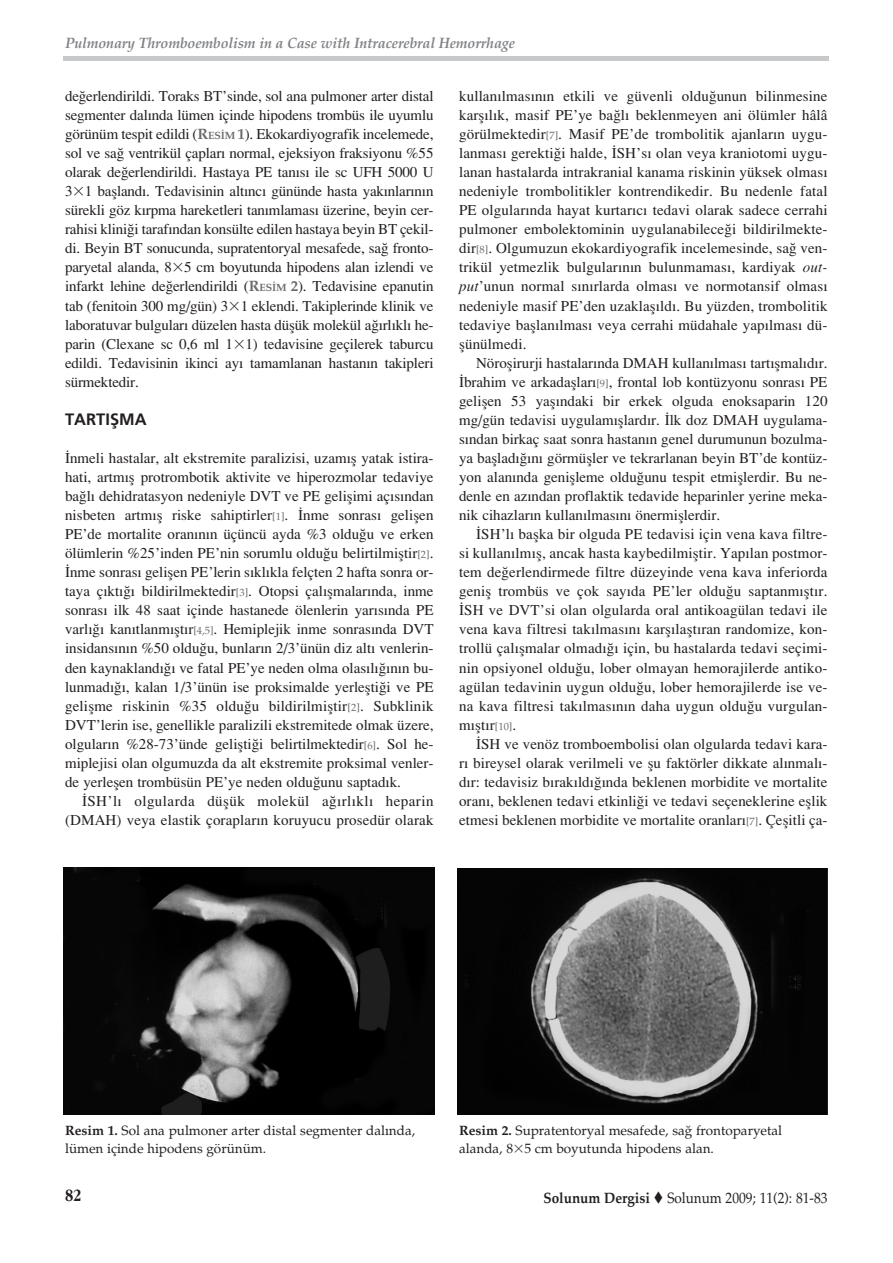
<style>
.page{position:relative;width:893px;height:1263px;background:#fff}
.page>*{position:absolute;margin:0;border:0;box-sizing:border-box;transform-origin:0 0}
.t1{font:18px "Garamond T Bold";color:#231f20;scale:.8 1}
.t2{font:16.5px "Frutiger T Bold";color:#231f20}
.t3{font:15px/19px "Times Turk";letter-spacing:.005em;color:#231f20;text-align:justify}
.t4{font:15px "Palatino Turk BI";letter-spacing:-.01em;color:#808285;scale:.95 1}
.t5{font:15px "Palatino Turk";color:#231f20;scale:.9 1}
.t6{font:13.5px/18px "Palatino Turk";color:#231f20}
.s1{font-family:"Palatino Turk B";color:#6c6d70}
.s2{font-family:"Palatino Turk B";font-size:10.5px;color:#6c6d70}
.s3{font-family:"Mathematical Pi One"}
.s4{font-family:"Palatino Turk";font-size:10.5px;color:#6c6d70}
.s5{font-family:"Times Turk I"}
.s6{font-family:"Palatino Turk B"}
</style>
<div class="page">
<hr style="left:64px;top:56px;width:765px;height:4px;background:#c7c8ca">
<img style="left:64px;top:867px;width:370px;height:247px">
<img style="left:458px;top:869px;width:369px;height:245px">
<p class="t4" style="left:65px;top:37px;width:475px">Pulmonary Thromboembolism in a Case with Intracerebral Hemorrhage</p>
<p class="t3" style="left:65px;top:88px;width:370px">de¤erlendirildi. Toraks BT’sinde, sol ana pulmoner arter distal segmenter dal›nda lümen içinde hipodens trombüs ile uyumlu görünüm tespit edildi (<span class="s1">R</span><span class="s2">ES‹M</span> <span class="s1">1</span>). Ekokardiyografik incelemede, sol ve sa¤ ventrikül çaplar› normal, ejeksiyon fraksiyonu %55 olarak de¤erlendirildi. Hastaya PE tan›s› ile sc UFH 5000 U 3<span class="s3">-</span>1 baflland›. Tedavisinin alt›nc› gününde hasta yak›nlar›n›n sürekli göz k›rpma hareketleri tan›mlamas› üzerine, beyin cer&shy;rahisi klini¤i taraf›ndan konsülte edilen hastaya beyin BT çekil&shy;di. Beyin BT sonucunda, supratentoryal mesafede, sa¤ fronto&shy;paryetal alanda, 8<span class="s3">-</span>5 cm boyutunda hipodens alan izlendi ve infarkt lehine de¤erlendirildi (<span class="s1">R</span><span class="s2">ES‹M</span> <span class="s1">2</span>). Tedavisine epanutin tab (fenitoin 300 mg/gün) 3<span class="s3">-</span>1 eklendi. Takiplerinde klinik ve laboratuvar bulgular› düzelen hasta düflük molekül a¤›rl›kl› he&shy;parin (Clexane sc 0,6 ml 1<span class="s3">-</span>1) tedavisine geçilerek taburcu edildi. Tedavisinin ikinci ay› tamamlanan hastan›n takipleri sürmektedir.</p>
<p class="t2" style="left:65px;top:412px;width:83px">TARTIfiMA</p>
<p class="t3" style="left:65px;top:450px;width:370px">‹nmeli hastalar, alt ekstremite paralizisi, uzam›fl yatak istira&shy;hati, artm›fl protrombotik aktivite ve hiperozmolar tedaviye ba¤l› dehidratasyon nedeniyle DVT ve PE geliflimi aç›s›ndan nisbeten artm›fl riske sahiptirler<span class="s4">[1]</span>. ‹nme sonras› geliflen PE’de mortalite oran›n›n üçüncü ayda %3 oldu¤u ve erken ölümlerin %25’inden PE’nin sorumlu oldu¤u belirtilmifltir<span class="s4">[2]</span>. ‹nme sonras› geliflen PE’lerin s›kl›kla felçten 2 hafta sonra or&shy;taya ç›kt›¤› bildirilmektedir<span class="s4">[3]</span>. Otopsi çal›flmalar›nda, inme sonras› ilk 48 saat içinde hastanede ölenlerin yar›s›nda PE varl›¤› kan›tlanm›flt›r<span class="s4">[4,5]</span>. Hemiplejik inme sonras›nda DVT insidans›n›n %50 oldu¤u, bunlar›n 2/3’ünün diz alt› venlerin&shy;den kaynakland›¤› ve fatal PE’ye neden olma olas›l›¤›n›n bu&shy;lunmad›¤›, kalan 1/3’ünün ise proksimalde yerleflti¤i ve PE geliflme riskinin %35 oldu¤u bildirilmifltir<span class="s4">[2]</span>. Subklinik DVT’lerin ise, genellikle paralizili ekstremitede olmak üzere, olgular›n %28-73’ünde geliflti¤i belirtilmektedir<span class="s4">[6]</span>. Sol he&shy;miplejisi olan olgumuzda da alt ekstremite proksimal venler&shy;de yerleflen trombüsün PE’ye neden oldu¤unu saptad›k.</p>
<p class="t3" style="left:65px;top:793px;width:370px;text-align:right">‹SH’l› olgularda düflük molekül a¤›rl›kl› heparin (DMAH) veya elastik çoraplar›n koruyucu prosedür olarak</p>
<p class="t3" style="left:459px;top:88px;width:370px">kullan›lmas›n›n etkili ve güvenli oldu¤unun bilinmesine karfl›l›k, masif PE’ye ba¤l› beklenmeyen ani ölümler hâlâ görülmektedir<span class="s4">[7]</span>. Masif PE’de trombolitik ajanlar›n uygu&shy;lanmas› gerekti¤i halde, ‹SH’s› olan veya kraniotomi uygu&shy;lanan hastalarda intrakranial kanama riskinin yüksek olmas› nedeniyle trombolitikler kontrendikedir. Bu nedenle fatal PE olgular›nda hayat kurtar›c› tedavi olarak sadece cerrahi pulmoner embolektominin uygulanabilece¤i bildirilmekte&shy;dir<span class="s4">[8]</span>. Olgumuzun ekokardiyografik incelemesinde, sa¤ ven&shy;trikül yetmezlik bulgular›n›n bulunmamas›, kardiyak <span class="s5">out&shy;put</span>’unun normal s›n›rlarda olmas› ve normotansif olmas› nedeniyle masif PE’den uzaklafl›ld›. Bu yüzden, trombolitik tedaviye bafllan›lmas› veya cerrahi müdahale yap›lmas› dü&shy;flünülmedi.</p>
<p class="t3" style="left:459px;top:355px;width:370px;text-indent:17px">Nöroflirurji hastalar›nda DMAH kullan›lmas› tart›flmal›d›r. ‹brahim ve arkadafllar›<span class="s4">[9]</span>, frontal lob kontüzyonu sonras› PE geliflen 53 yafl›ndaki bir erkek olguda enoksaparin 120 mg/gün tedavisi uygulam›fllard›r. ‹lk doz DMAH uygulama&shy;s›ndan birkaç saat sonra hastan›n genel durumunun bozulma&shy;ya bafllad›¤›n› görmüfller ve tekrarlanan beyin BT’de kontüz&shy;yon alan›nda geniflleme oldu¤unu tespit etmifllerdir. Bu ne&shy;denle en az›ndan proflaktik tedavide heparinler yerine meka&shy;nik cihazlar›n kullan›lmas›n› önermifllerdir.</p>
<p class="t3" style="left:459px;top:526px;width:370px;text-indent:17px">‹SH’l› baflka bir olguda PE tedavisi için vena kava filtre&shy;si kullan›lm›fl, ancak hasta kaybedilmifltir. Yap›lan postmor&shy;tem de¤erlendirmede filtre düzeyinde vena kava inferiorda genifl trombüs ve çok say›da PE’ler oldu¤u saptanm›flt›r. ‹SH ve DVT’si olan olgularda oral antikoagülan tedavi ile vena kava filtresi tak›lmas›n› karfl›laflt›ran randomize, kon&shy;trollü çal›flmalar olmad›¤› için, bu hastalarda tedavi seçimi&shy;nin opsiyonel oldu¤u, lober olmayan hemorajilerde antiko&shy;agülan tedavinin uygun oldu¤u, lober hemorajilerde ise ve&shy;na kava filtresi tak›lmas›n›n daha uygun oldu¤u vurgulan&shy;m›flt›r<span class="s4">[10]</span>.</p>
<p class="t3" style="left:459px;top:736px;width:370px;text-indent:17px">‹SH ve venöz tromboembolisi olan olgularda tedavi kara&shy;r› bireysel olarak verilmeli ve flu faktörler dikkate al›nmal›- d›r: tedavisiz b›rak›ld›¤›nda beklenen morbidite ve mortalite oran›, beklenen tedavi etkinli¤i ve tedavi seçeneklerine efllik etmesi beklenen morbidite ve mortalite oranlar›<span class="s4">[7]</span>. Çeflitli ça-</p>
<p class="t6" style="left:65px;top:1123px;width:352px"><span class="s6">Resim 1.</span> Sol ana pulmoner arter distal segmenter dal›nda, lümen içinde hipodens görünüm.</p>
<p class="t6" style="left:459px;top:1123px;width:325px"><span class="s6">Resim 2.</span> Supratentoryal mesafede, sa¤ frontoparyetal alanda, 8<span class="s3">-</span>5 cm boyutunda hipodens alan.</p>
<p class="t1" style="left:65px;top:1188px;width:22px">82</p>
<p class="t5" style="left:543px;top:1192px;width:317px"><span class="s6">Solunum Dergisi</span> Solunum 2009; 11(2): 81-83</p>
</div>
